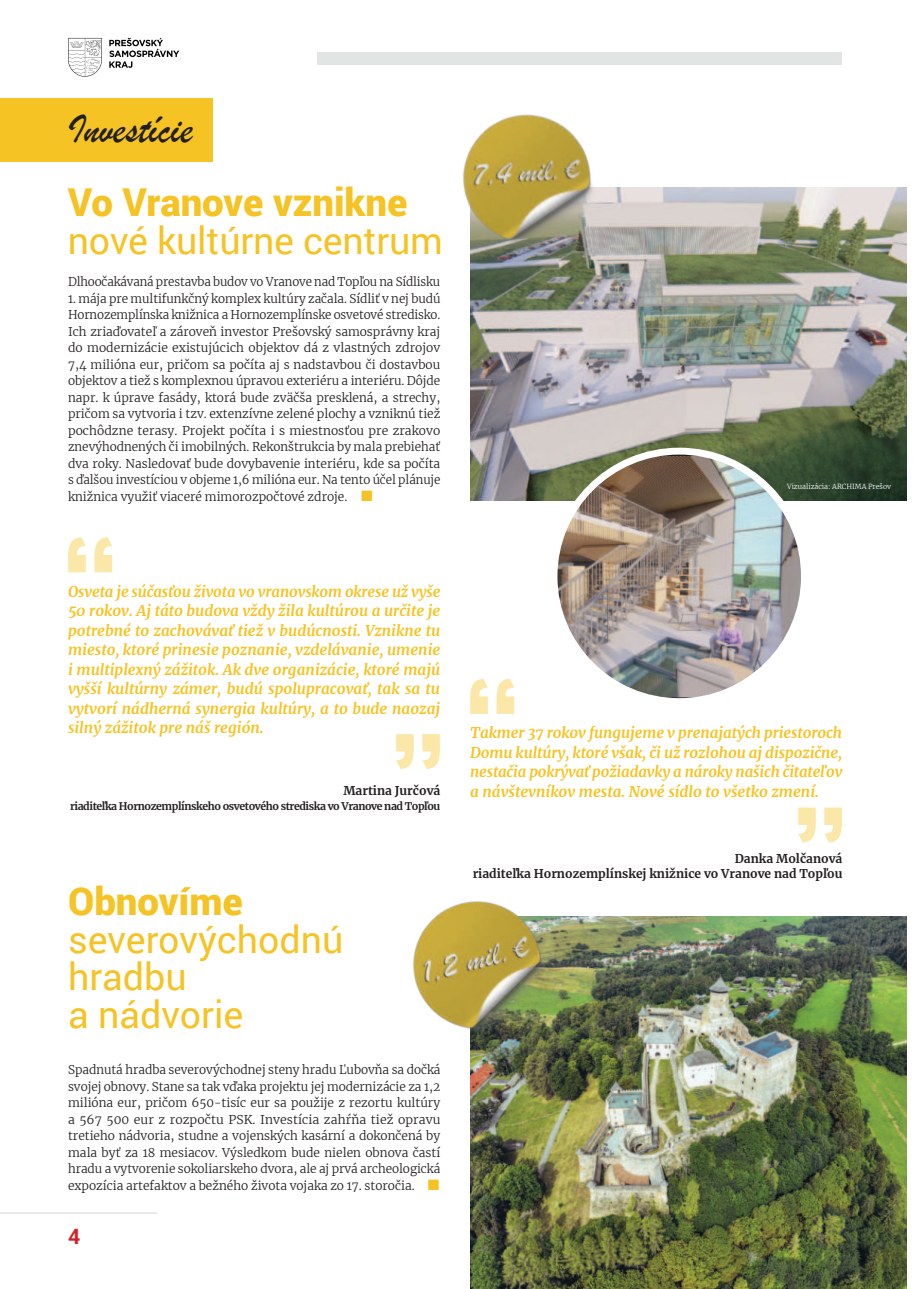
<style>
.page{position:relative;width:919px;height:1289px;background:#fff}
.page>*{position:absolute;margin:0;border:0;box-sizing:border-box;transform-origin:0 0}
.t1{font:42px "Brush Script";color:#231f20}
.t2{font:900 38.4px "Roboto";color:#f6c325}
.t3{font:37.5px/37.5px "Roboto";letter-spacing:-.005em;color:#f6c325}
.t4{font:700 21.15px "Roboto";color:#ce242a}
.t5{font:italic 700 15px/19.5px "Merriweather";color:#f6c325;text-align:justify}
.t6{font:300 12px/16.5px "Merriweather";color:#231f20;text-align:justify}
.t7{font:700 12px/15px "Merriweather";color:#231f20;text-align:right}
.t8{font:700 10.5px "Merriweather";letter-spacing:-.04em;color:#231f20}
.t9{font:300 7.05px "Merriweather";color:#fff}
.s1{font-family:"Arial";font-weight:700;font-size:22.5px;color:#f6c325}
</style>
<div class="page">
<div style="left:317px;top:52px;width:525px;height:12px;background:#e3e4e4"></div>
<svg style="left:109px;top:38px;width:70px;height:30px"></svg>
<svg style="left:68px;top:38px;width:34px;height:39px"></svg>
<hr style="left:0;top:1212px;width:157px;height:1px;background:#e3e4e4">
<div style="left:0;top:98px;width:213px;height:64px;background:#f6c325"></div>
<img style="left:470px;top:188px;width:436px;height:313px">
<img style="left:470px;top:916px;width:436px;height:372px">
<img style="left:463px;top:114px;width:169px;height:179px">
<img style="left:413px;top:901px;width:148px;height:137px">
<svg style="left:470px;top:679px;width:44px;height:35px"></svg>
<svg style="left:798px;top:807px;width:43px;height:35px"></svg>
<svg style="left:68px;top:537px;width:44px;height:35px"></svg>
<svg style="left:396px;top:734px;width:44px;height:35px"></svg>
<img style="left:554px;top:456px;width:250px;height:241px">
<div style="left:550px;top:447px;width:257px;height:258px;border:7px solid #fff;border-radius:50%"></div>
<h1 class="t1" style="left:68px;top:114px;width:126px">Investície</h1>
<h2 class="t2" style="left:68px;top:175px;width:341px">Vo Vranove vznikne</h2>
<h3 class="t3" style="left:68px;top:224px;width:376px">nové kultúrne centrum</h3>
<p class="t6" style="left:68px;top:273px;width:373px">Dlhoočakávaná prestavba budov vo Vranove nad Topľou na Sídlisku</p>
<p class="t6" style="left:68px;top:290px;width:374px">1. mája pre multifunkčný komplex kultúry začala. Sídliť v nej budú Hornozemplínska knižnica a Hornozemplínske osvetové stredisko.<br>Ich zriaďovateľ a zároveň investor Prešovský samosprávny kraj do modernizácie existujúcich objektov dá z vlastných zdrojov 7,4 milióna eur, pričom sa počíta aj s nadstavbou či dostavbou objektov a tiež s komplexnou úpravou exteriéru a interiéru. Dôjde napr. k úprave fasády, ktorá bude zväčša presklená, a strechy, pričom sa vytvoria i tzv. extenzívne zelené plochy a vzniknú tiež pochôdzne terasy. Projekt počíta i s miestnosťou pre zrakovo znevýhodnených či imobilných. Rekonštrukcia by mala prebiehať dva roky. Nasledovať bude dovybavenie interiéru, kde sa počíta s ďalšou investíciou v objeme 1,6 milióna eur. Na tento účel plánuje knižnica využiť viaceré mimorozpočtové zdroje. <span class="s1">■</span></p>
<p class="t9" style="left:787px;top:482px;width:105px">Vizualizácia: ARCHIMA Prešov</p>
<p class="t5" style="left:68px;top:581px;width:374px">Osveta je súčasťou života vo vranovskom okrese už vyše 50 rokov. Aj táto budova vždy žila kultúrou a určite je potrebné to zachovávať tiež v budúcnosti. Vznikne tu miesto, ktoré prinesie poznanie, vzdelávanie, umenie i multiplexný zážitok. Ak dve organizácie, ktoré majú vyšší kultúrny zámer, budú spolupracovať, tak sa tu vytvorí nádherná synergia kultúry, a to bude naozaj silný zážitok pre náš región.</p>
<p class="t7" style="left:343px;top:782px;width:98px">Martina Jurčová</p>
<p class="t8" style="left:70px;top:798px;width:372px">riaditeľka Hornozemplínskeho osvetového strediska vo Vranove nad Topľou</p>
<h2 class="t2" style="left:68px;top:874px;width:176px">Obnovíme</h2>
<h3 class="t3" style="left:68px;top:923px;width:277px">severovýchodnú hradbu<br>a nádvorie</h3>
<p class="t6" style="left:68px;top:1061px;width:374px">Spadnutá hradba severovýchodnej steny hradu Ľubovňa sa dočká svojej obnovy. Stane sa tak vďaka projektu jej modernizácie za 1,2 milióna eur, pričom 650-tisíc eur sa použije z rezortu kultúry a 567 500 eur z rozpočtu PSK. Investícia zahŕňa tiež opravu tretieho nádvoria, studne a vojenských kasární a dokončená by mala byť za 18 mesiacov. Výsledkom bude nielen obnova častí hradu a vytvorenie sokoliarskeho dvora, ale aj prvá archeologická expozícia artefaktov a bežného života vojaka zo 17. storočia. <span class="s1">■</span></p>
<h3 class="t4" style="left:68px;top:1227px;width:14px">4</h3>
<p class="t5" style="left:470px;top:722px;width:374px">Takmer 37 rokov fungujeme v prenajatých priestoroch Domu kultúry, ktoré však, či už rozlohou aj dispozične, nestačia pokrývať požiadavky a nároky našich čitateľov a návštevníkov mesta. Nové sídlo to všetko zmení.</p>
<p class="t7" style="left:472px;top:850px;width:371px">Danka Molčanová<br>riaditeľka Hornozemplínskej knižnice vo Vranove nad Topľou</p>
</div>
